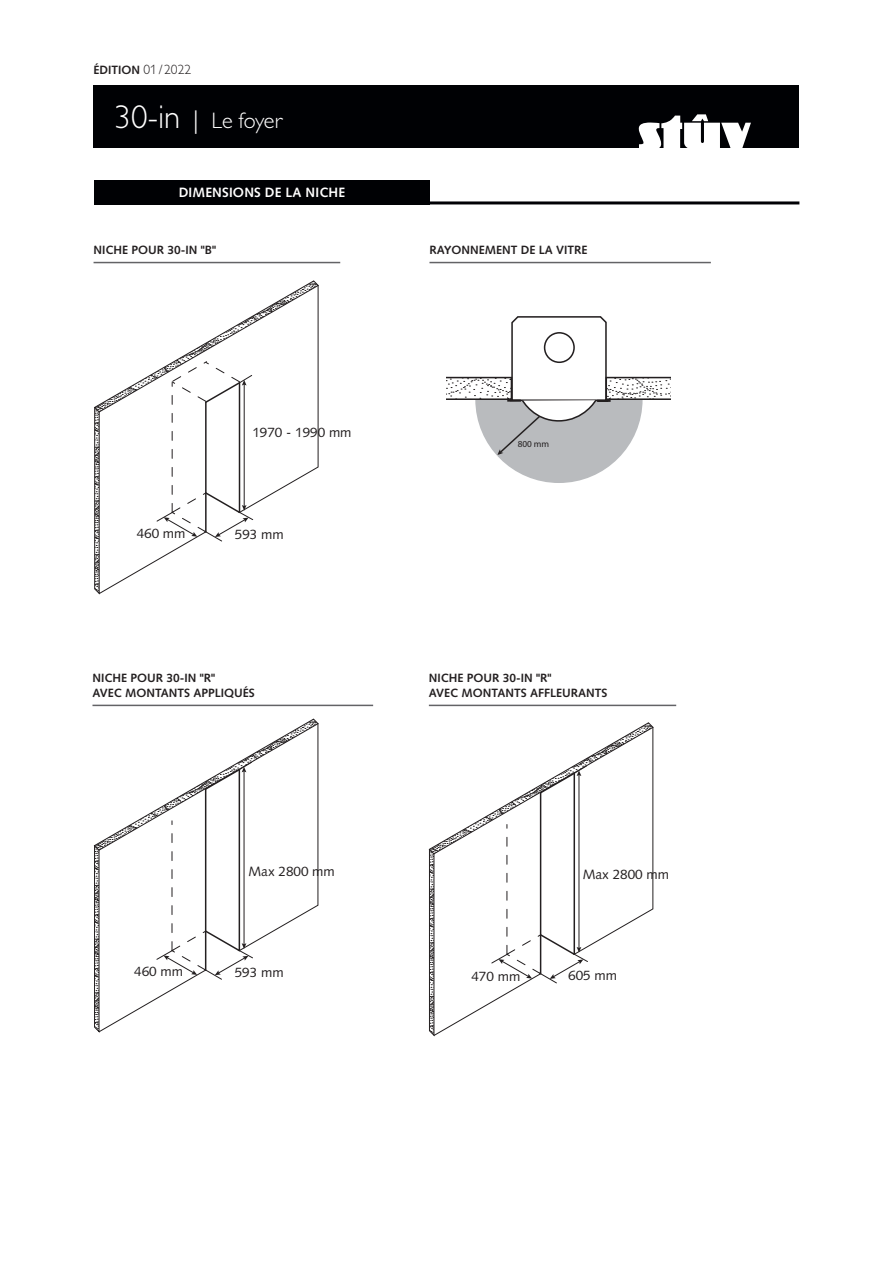
<style>
.page{position:relative;width:893px;height:1263px;background:#fff}
.page>*{position:absolute;margin:0;border:0;box-sizing:border-box;transform-origin:0 0}
.t1{font:300 22.5px "Gill Sans MT Pro";letter-spacing:-.02em;color:#fff}
.t2{font:13.5px "Syntax LT Std";color:#231f20}
.t3{font:700 13.5px "Syntax LT Std";letter-spacing:.01em;color:#fff}
.t4{font:700 12px/14.4px "Syntax LT Std";color:#231f20}
.t5{font:9.15px "Myriad Pro";color:#231f20}
.s1{font-family:"Gill Sans MT Pro";font-weight:300;font-size:13.5px}
.s2{font-size:33px}
.s3{font-size:25.5px}
</style>
<div class="page">
<div style="left:94px;top:85px;width:705px;height:63px;background:#000104"></div>
<svg style="left:639px;top:114px;width:112px;height:34px"></svg>
<hr style="left:326px;top:201px;width:473px;height:3px;background:#000104">
<div style="left:94px;top:180px;width:335px;height:24px;background:#000104"></div>
<svg style="left:446px;top:316px;width:225px;height:167px"></svg>
<svg style="left:428px;top:722px;width:226px;height:315px"></svg>
<svg style="left:93px;top:718px;width:226px;height:315px"></svg>
<svg style="left:94px;top:280px;width:225px;height:315px"></svg>
<hr style="left:429px;top:705px;width:247px;height:1px;background:#636366">
<hr style="left:92px;top:705px;width:281px;height:1px;background:#636366">
<hr style="left:94px;top:262px;width:246px;height:1px;background:#636366">
<hr style="left:429px;top:262px;width:282px;height:1px;background:#636366">
<p class="t4" style="left:94px;top:63px;width:99px">ÉDITION <span class="s1">01/2022</span></p>
<h1 class="t1" style="left:115px;top:107px;width:170px"><span class="s2">30-in</span> <span class="s3">|</span> Le foyer</h1>
<p class="t3" style="left:179px;top:184px;width:168px">DIMENSIONS DE LA NICHE</p>
<p class="t4" style="left:94px;top:243px;width:124px">NICHE POUR 30-IN "B"</p>
<p class="t4" style="left:429px;top:243px;width:160px">RAYONNEMENT DE LA VITRE</p>
<p class="t2" style="left:252px;top:425px;width:101px">1970 - 1990 mm</p>
<p class="t2" style="left:137px;top:526px;width:50px">460 mm</p>
<p class="t2" style="left:235px;top:526px;width:50px">593 mm</p>
<p class="t4" style="left:92px;top:671px;width:164px">NICHE POUR 30-IN "R"<br>AVEC MONTANTS APPLIQUÉS</p>
<p class="t2" style="left:249px;top:863px;width:88px">Max 2800 mm</p>
<p class="t2" style="left:134px;top:964px;width:50px">460 mm</p>
<p class="t2" style="left:235px;top:964px;width:50px">593 mm</p>
<p class="t5" style="left:518px;top:438px;width:33px">800 mm</p>
<p class="t4" style="left:429px;top:671px;width:180px">NICHE POUR 30-IN "R"<br>AVEC MONTANTS AFFLEURANTS</p>
<p class="t2" style="left:583px;top:867px;width:88px">Max 2800 mm</p>
<p class="t2" style="left:471px;top:968px;width:50px">470 mm</p>
<p class="t2" style="left:568px;top:967px;width:50px">605 mm</p>
</div>
